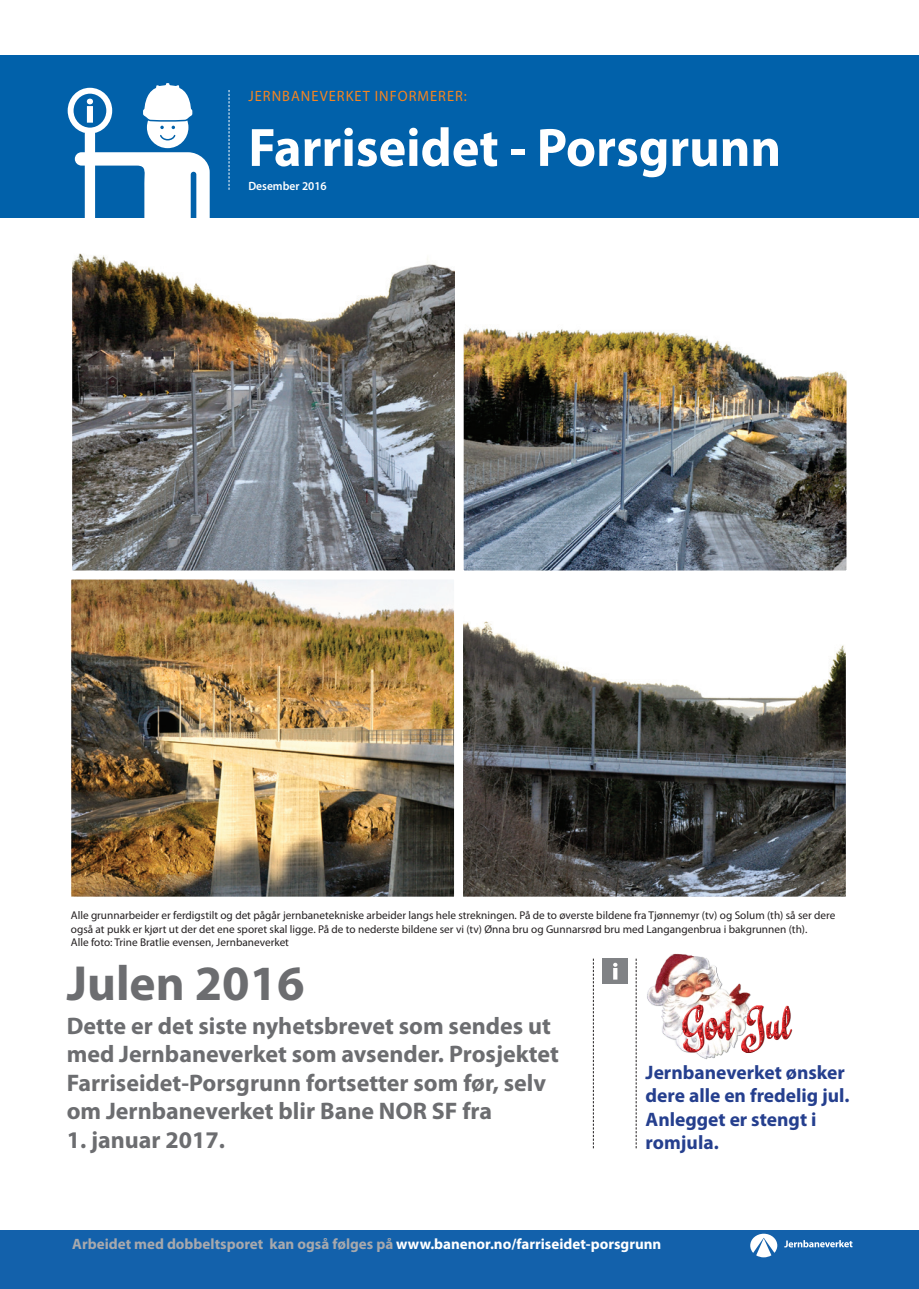
<style>
.page{position:relative;width:919px;height:1289px;background:#fff}
.page>*{position:absolute;margin:0;border:0;box-sizing:border-box;transform-origin:0 0}
.t1{font:700 54.45px "Myriad Pro";color:#fff;scale:.96 1}
.t2{font:700 49.5px "Myriad Pro";color:#6c6d70}
.t3{font:700 24px/28.5px "Myriad Pro";color:#6c6d70}
.t4{font:700 19.5px/23.4px "Myriad Pro";color:#253f8e}
.t5{font:700 15px "Myriad Pro";color:#a8a9ad}
.t6{font:15px "Myriad Pro";letter-spacing:.07em;color:#f58420;scale:.96 1}
.t7{font:600 12px "Myriad Pro";color:#fff;scale:.96 1}
.t8{font:11.25px/13.5px "Myriad Pro";color:#231f20}
.s1{color:#fff}
</style>
<div class="page">
<div style="left:0;top:1230px;width:918px;height:58px;background:#1361ab"></div>
<div style="left:0;top:55px;width:918px;height:163px;background:#0161aa"></div>
<svg style="left:229px;top:90px;width:1px;height:100px"></svg>
<div style="left:147px;top:107px;width:41px;height:41px;background:#fff;border-radius:50%"></div>
<svg style="left:143px;top:83px;width:50px;height:58px"></svg>
<svg style="left:75px;top:152px;width:135px;height:66px"></svg>
<svg style="left:71px;top:91px;width:38px;height:40px"></svg>
<div style="left:68px;top:88px;width:44px;height:45px;border:6px solid #fff;border-radius:50%"></div>
<div style="left:85px;top:133px;width:10px;height:185px;background:#fff"></div>
<svg style="left:87px;top:99px;width:6px;height:24px"></svg>
<img style="left:73px;top:254px;width:381px;height:316px">
<div style="left:68px;top:249px;width:391px;height:326px;border:4px solid #fff"></div>
<svg style="left:784px;top:1240px;width:68px;height:7px"></svg>
<svg style="left:750px;top:1233px;width:27px;height:24px"></svg>
<svg style="left:635px;top:958px;width:1px;height:190px"></svg>
<svg style="left:593px;top:958px;width:1px;height:190px"></svg>
<div style="left:602px;top:958px;width:25px;height:25px;background:#808285"></div>
<svg style="left:613px;top:968px;width:4px;height:11px"></svg>
<svg style="left:613px;top:962px;width:4px;height:4px"></svg>
<img style="left:647px;top:953px;width:146px;height:106px">
<img style="left:464px;top:328px;width:381px;height:242px">
<div style="left:459px;top:249px;width:391px;height:326px;border:4px solid #fff"></div>
<img style="left:72px;top:580px;width:381px;height:316px">
<div style="left:67px;top:575px;width:391px;height:326px;border:4px solid #fff"></div>
<img style="left:463px;top:621px;width:382px;height:275px">
<h3 class="t6" style="left:248px;top:87px;width:229px">JERNBANEVERKET INFORMERER:</h3>
<h1 class="t1" style="left:248px;top:112px;width:556px">Farriseidet - Porsgrunn</h1>
<p class="t7" style="left:248px;top:178px;width:83px">Desember 2016</p>
<p class="t8" style="left:71px;top:908px;width:766px">Alle grunnarbeider er ferdigstilt og det pågår jernbanetekniske arbeider langs hele strekningen. På de to øverste bildene fra Tjønnemyr (tv) og Solum (th) så ser dere også at pukk er kjørt ut der det ene sporet skal ligge. På de to nederste bildene ser vi (tv) Ønna bru og Gunnarsrød bru med Langangenbrua i bakgrunnen (th).<br>Alle foto: Trine Bratlie evensen, Jernbaneverket</p>
<h2 class="t2" style="left:67px;top:950px;width:239px">Julen 2016</h2>
<h3 class="t3" style="left:67px;top:1010px;width:493px">Dette er det siste nyhetsbrevet som sendes ut med Jernbaneverket som avsender. Prosjektet Farriseidet-Porsgrunn fortsetter som før, selv om Jernbaneverket blir Bane NOR SF fra</h3>
<h3 class="t3" style="left:67px;top:1124px;width:160px">1. januar 2017.</h3>
<h3 class="t4" style="left:645px;top:1060px;width:205px">Jernbaneverket ønsker dere alle en fredelig jul.<br>Anlegget er stengt i romjula.</h3>
<h3 class="t5" style="left:72px;top:1234px;width:590px">Arbeidet med dobbeltsporet kan også følges på <span class="s1">www.banenor.no/farriseidet-porsgrunn</span></h3>
</div>
